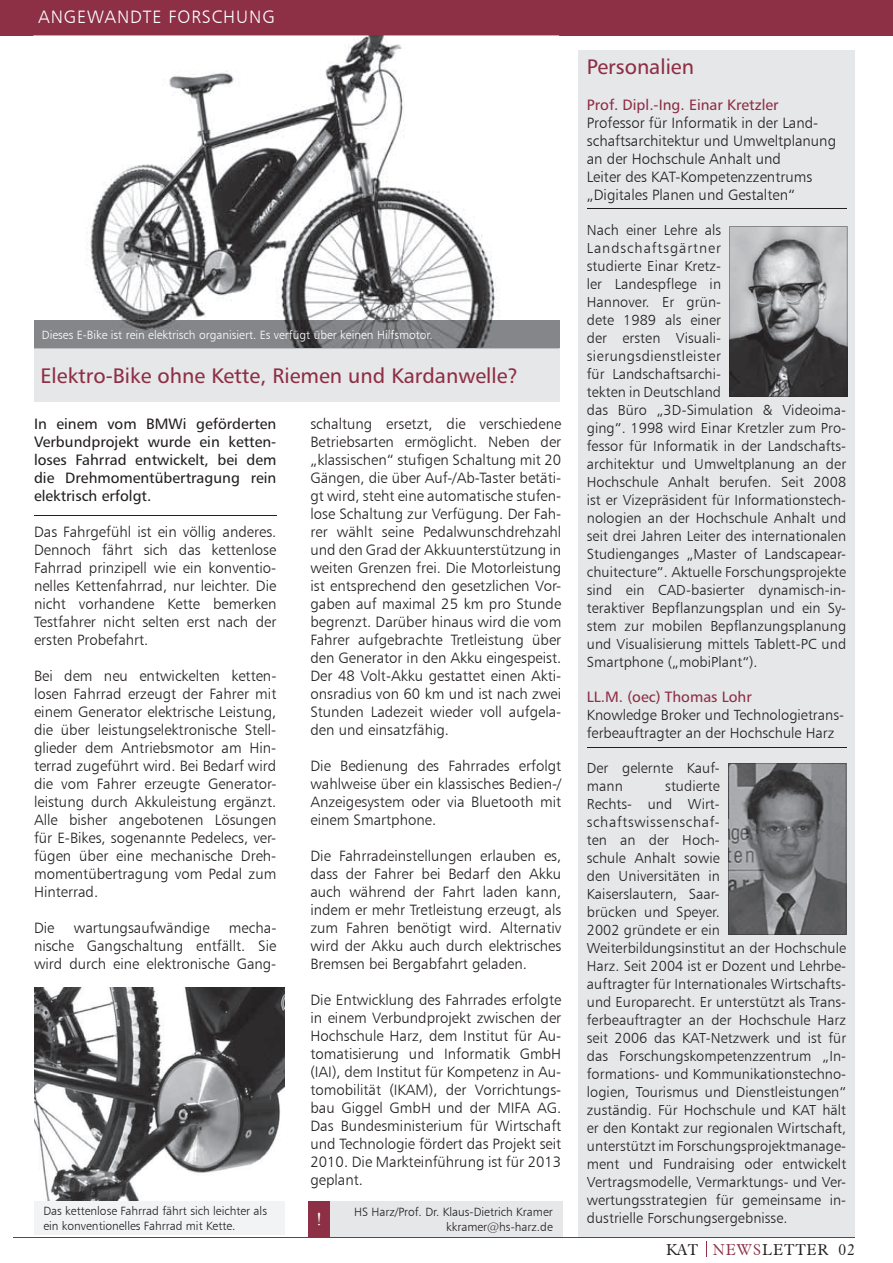
<style>
.page{position:relative;width:893px;height:1263px;background:#fff}
.page>*{position:absolute;margin:0;border:0;box-sizing:border-box;transform-origin:0 0}
.t1{font:21px "Humanist 777 BT Roman B";color:#8d2f45}
.t2{font:18px "Humanist 777 BT Light B";letter-spacing:.05em;color:#fff}
.t3{font:18px "Times New Roman";color:#fff}
.t4{font:300 15.45px "Aldine 721 BT";letter-spacing:.05em;color:#231f20}
.t5{font:15px/18px "Humanist 777 BT Light B";color:#231f20;text-align:justify}
.t6{font:15px/18px "Humanist 777 BT Roman B";color:#231f20;text-align:justify}
.t7{font:15px "Humanist 777 BT Roman B";color:#8d2f45}
.t8{font:14.7px/18px "Humanist 777 BT Light B";color:#231f20}
.t9{font:14.55px/18px "Humanist 777 BT Light B";letter-spacing:.005em;color:#231f20}
.t10{font:12px/14.4px "Humanist 777 BT Light B";color:#231f20;text-align:right}
.t11{font:12px "Humanist 777 BT Light B";color:#fff}
.s1{color:#8d2f45}
</style>
<div class="page">
<div style="left:0;top:0;width:880px;height:35px;background:#8d2f45"></div>
<hr style="left:13px;top:1237px;width:842px;height:1px;background:#8d2f45">
<svg style="left:706px;top:1242px;width:1px;height:15px"></svg>
<div style="left:856px;top:0;width:37px;height:35px;background:#8d2f45"></div>
<div style="left:578px;top:51px;width:277px;height:1186px;background:#e6e7e9"></div>
<hr style="left:587px;top:208px;width:259px;height:1px;background:#231f20">
<svg style="left:730px;top:226px;width:117px;height:171px;background:#838385"></svg>
<hr style="left:587px;top:747px;width:259px;height:1px;background:#231f20">
<svg style="left:728px;top:764px;width:118px;height:170px;background:#737477"></svg>
<div style="left:313px;top:1201px;width:250px;height:36px;background:#e6e7e9"></div>
<div style="left:34px;top:348px;width:525px;height:54px;background:#e6e7e9"></div>
<div style="left:308px;top:1201px;width:22px;height:36px;background:#8d2f45"></div>
<img style="left:33px;top:35px;width:526px;height:285px">
<hr style="left:34px;top:515px;width:242px;height:1px;background:#231f20">
<img style="left:34px;top:320px;width:525px;height:28px">
<img style="left:34px;top:987px;width:251px;height:214px">
<div style="left:34px;top:1201px;width:251px;height:34px;background:#f2f3f4"></div>
<p class="t2" style="left:38px;top:6px;width:238px">ANGEWANDTE FORSCHUNG</p>
<p class="t11" style="left:42px;top:328px;width:392px">Dieses E-Bike ist rein elektrisch organisiert. Es verfügt über keinen Hilfsmotor.</p>
<h1 class="t1" style="left:40px;top:363px;width:479px">Elektro-Bike ohne Kette, Riemen und Kardanwelle?</h1>
<p class="t6" style="left:34px;top:415px;width:244px">In einem vom BMWi geförderten Verbundprojekt wurde ein ketten&shy;loses Fahrrad entwickelt, bei dem die Drehmomentübertragung rein elektrisch erfolgt.</p>
<p class="t5" style="left:34px;top:523px;width:244px">Das Fahrgefühl ist ein völlig anderes.<br>Dennoch fährt sich das kettenlose Fahrrad prinzipell wie ein konventio&shy;nelles Kettenfahrrad, nur leichter. Die nicht vorhandene Kette bemerken Testfahrer nicht selten erst nach der ersten Probefahrt.</p>
<p class="t5" style="left:34px;top:667px;width:244px">Bei dem neu entwickelten ketten&shy;losen Fahrrad erzeugt der Fahrer mit einem Generator elektrische Leistung, die über leistungselektronische Stell&shy;glieder dem Antriebsmotor am Hin&shy;terrad zugeführt wird. Bei Bedarf wird die vom Fahrer erzeugte Generator&shy;leistung durch Akkuleistung ergänzt.<br>Alle bisher angebotenen Lösungen für E-Bikes, sogenannte Pedelecs, ver&shy;fügen über eine mechanische Dreh&shy;momentübertragung vom Pedal zum Hinterrad.</p>
<p class="t5" style="left:34px;top:919px;width:22px">Die</p>
<p class="t5" style="left:74px;top:919px;width:137px">wartungsaufwändige</p>
<p class="t5" style="left:34px;top:919px;width:244px;text-indent:195px">mecha&shy;nische Gangschaltung entfällt. Sie wird durch eine elektronische Gang-</p>
<p class="t10" style="left:43px;top:1204px;width:225px;text-align:left">Das kettenlose Fahrrad fährt sich leichter als ein konventionelles Fahrrad mit Kette.</p>
<p class="t5" style="left:310px;top:415px;width:252px">schaltung ersetzt, die verschiedene Betriebsarten ermöglicht. Neben der „klassischen“ stufigen Schaltung mit 20<br>Gängen, die über Auf-/Ab-Taster betäti&shy;gt wird, steht eine automatische stufen&shy;lose Schaltung zur Verfügung. Der Fah&shy;rer wählt seine Pedalwunschdrehzahl und den Grad der Akkuunterstützung in weiten Grenzen frei. Die Motorleistung ist entsprechend den gesetzlichen Vor&shy;gaben auf maximal 25 km pro Stunde begrenzt. Darüber hinaus wird die vom Fahrer aufgebrachte Tretleistung über den Generator in den Akku eingespeist.<br>Der 48 Volt-Akku gestattet einen Akti&shy;onsradius von 60 km und ist nach zwei Stunden Ladezeit wieder voll aufgela&shy;den und einsatzfähig.</p>
<p class="t5" style="left:310px;top:757px;width:252px">Die Bedienung des Fahrrades erfolgt wahlweise über ein klassisches Bedien-/ Anzeigesystem oder via Bluetooth mit einem Smartphone.</p>
<p class="t5" style="left:310px;top:847px;width:252px">Die Fahrradeinstellungen erlauben es, dass der Fahrer bei Bedarf den Akku auch während der Fahrt laden kann, indem er mehr Tretleistung erzeugt, als zum Fahren benötigt wird. Alternativ wird der Akku auch durch elektrisches Bremsen bei Bergabfahrt geladen.</p>
<p class="t5" style="left:310px;top:991px;width:252px">Die Entwicklung des Fahrrades erfolgte in einem Verbundprojekt zwischen der Hochschule Harz, dem Institut für Au&shy;tomatisierung und Informatik GmbH (IAI), dem Institut für Kompetenz in Au&shy;tomobilität (IKAM), der Vorrichtungs&shy;bau Giggel GmbH und der MIFA AG.<br>Das Bundesministerium für Wirtschaft und Technologie fördert das Projekt seit 2010. Die Markt einführung ist für 2013 geplant.</p>
<p class="t3" style="left:316px;top:1207px;width:7px">!</p>
<p class="t10" style="left:354px;top:1204px;width:200px">HS Harz/Prof. Dr. Klaus-Dietrich Kramer kkramer@hs-harz.de</p>
<h1 class="t1" style="left:587px;top:54px;width:109px">Personalien</h1>
<p class="t7" style="left:587px;top:96px;width:193px">Prof. Dipl.-Ing. Einar Kretzler</p>
<p class="t5" style="left:587px;top:114px;width:251px;text-align:left">Professor für Informatik in der Land&shy;schaftsarchitektur und Umweltplanung an der Hochschule Anhalt und<br>Leiter des KAT-Kompetenzzentrums „Digitales Planen und Gestalten“</p>
<p class="t9" style="left:587px;top:221px;width:261px">Nach einer Lehre als<br>Landschaftsgärtner<br>studierte Einar Kretz-<br>ler Landespflege in<br>Hannover. Er grün-<br>dete 1989 als einer<br>der ersten Visuali&shy;sierungsdienstleister<br>für Landschaftsarchi-<br>tekten in Deutschland<br>das Büro „3D-Simulation &amp; Videoima&shy;ging“. 1998 wird Einar Kretzler zum Pro&shy;fessor für Informatik in der Landschafts&shy;architektur und Umweltplanung an der<br>Hochschule Anhalt berufen. Seit 2008 ist er Vizepräsident für Informationstech&shy;nologien an der Hochschule Anhalt und seit drei Jahren Leiter des internationalen<br>Studienganges „Master of Landscapear&shy;chuitecture“. Aktuelle Forschungsprojekte sind ein CAD-basierter dynamisch-in&shy;teraktiver Bepflanzungsplan und ein Sy&shy;stem zur mobilen Bepflanzungsplanung und Visualisierung mittels Tablett-PC und<br>Smartphone („mobiPlant“).</p>
<p class="t7" style="left:587px;top:688px;width:167px">LL.M. (oec) Thomas Lohr</p>
<p class="t8" style="left:587px;top:706px;width:259px">Knowledge Broker und Technologietrans&shy;ferbeauftragter an der Hochschule Harz</p>
<p class="t9" style="left:587px;top:759px;width:135px">Der gelernte Kauf&shy;mann</p>
<p class="t9" style="left:587px;top:777px;width:261px;text-indent:78px">studierte<br>Rechts- und Wirt&shy;schaftswissenschaf-<br>ten an der Hoch-<br>schule Anhalt sowie<br>den Universitäten in<br>Kaiserslautern, Saar-<br>brücken und Speyer.<br>2002 gründete er ein Weiterbildungsinstitut an der Hochschule Harz. Seit 2004 ist er Dozent und Lehrbe&shy;auftragter für Internationales Wirtschafts&shy;und Europarecht. Er unterstützt als Trans&shy;ferbeauftragter an der Hochschule Harz seit 2006 das KAT-Netzwerk und ist für das Forschungskompetenzzentrum „In&shy;formations- und Kommunikationstechno&shy;logien, Tourismus und Dienstleistungen“ zuständig. Für Hochschule und KAT hält er den Kontakt zur regionalen Wirtschaft, unterstützt im Forschungsprojektmanage&shy;ment und Fundraising oder entwickelt Vertragsmodelle, Vermarktungs- und Ver&shy;wertungsstrategien für gemeinsame in&shy;dustrielle Forschungsergebnisse.</p>
<p class="t4" style="left:666px;top:1240px;width:190px">KAT <span class="s1">NEWS</span>LETTER 02</p>
</div>
